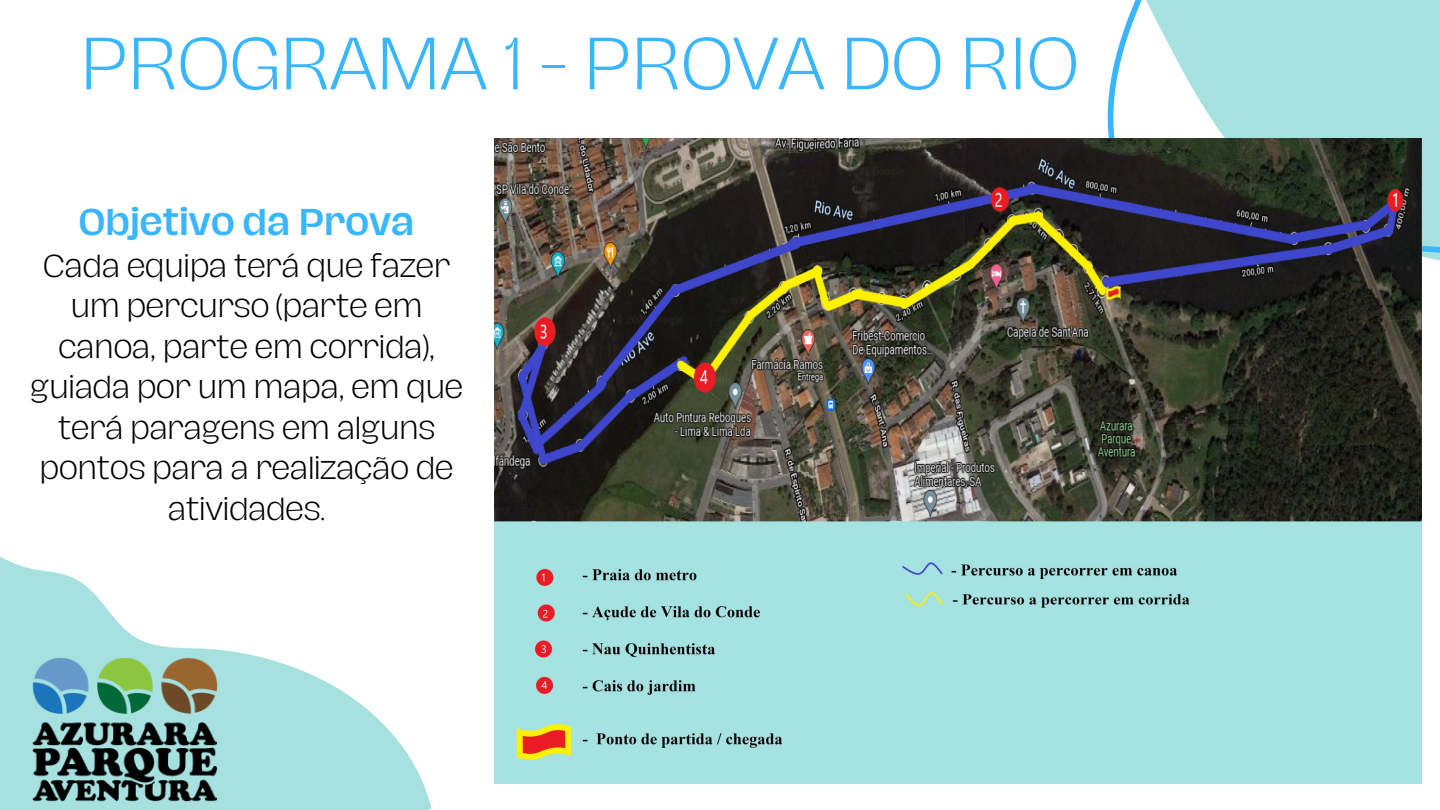
<style>
.page{position:relative;width:1440px;height:810px;background:#fff}
.page>*{position:absolute;margin:0;border:0;box-sizing:border-box;transform-origin:0 0}
.t1{font:300 67.6px "Hagrid";color:#38b6ff}
.t2{font:500 34.2px "Hagrid";color:#38b6ff}
.t3{font:300 29.2px/40.5px "Hagrid";color:#000;text-align:center}
</style>
<div class="page">
<svg style="left:844px;top:0;width:596px;height:261px"></svg>
<svg style="left:0;top:557px;width:432px;height:253px;fill:#a9e1e0"></svg>
<img style="left:30px;top:656px;width:189px;height:146px">
<img style="left:495px;top:139px;width:927px;height:645px">
<p class="t1" style="left:80px;top:32px;width:1000px">PROGRAMA 1 - PROVA DO RIO</p>
<p class="t2" style="left:79px;top:205px;width:337px">Objetivo da Prova</p>
<p class="t3" style="left:30px;top:247px;width:434px">Cada equipa terá que fazer um percurso (parte em canoa, parte em corrida), guiada por um mapa, em que terá paragens em alguns pontos para a realização de atividades.</p>
</div>
